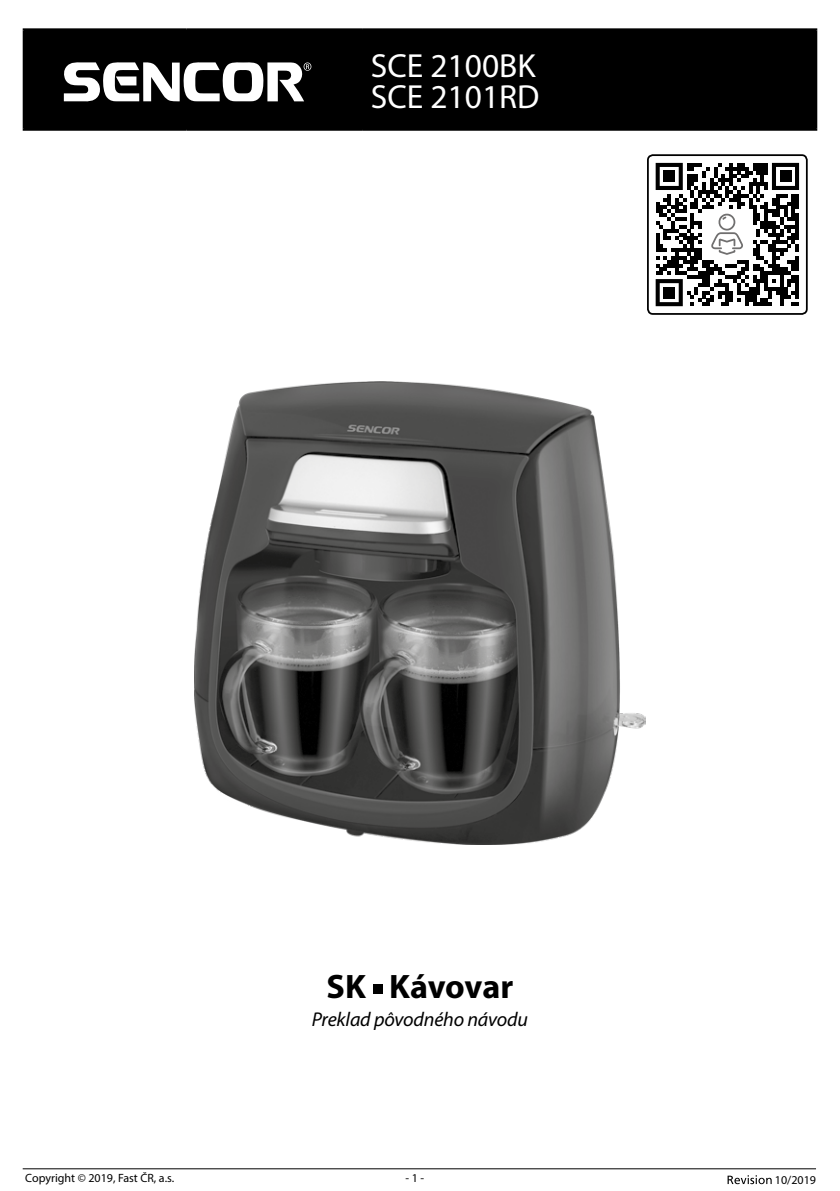
<style>
.page{position:relative;width:840px;height:1191px;background:#fff}
.page>*{position:absolute;margin:0;border:0;box-sizing:border-box;transform-origin:0 0}
.t1{font:700 34px "Myriad Pro";letter-spacing:-.005em;color:#000}
.t2{font:33.4px/31px "Myriad Pro";color:#fff}
.t3{font:italic 20px "Myriad Pro";letter-spacing:-.01em;color:#000}
.t4{font:12px "Myriad Pro";color:#000}
</style>
<div class="page">
<hr style="left:23px;top:1168px;width:792px;height:1px;background:#000">
<svg style="left:727px;top:1175px;width:44px;height:9px"></svg>
<img style="left:194px;top:381px;width:451px;height:463px">
<div style="left:372px;top:984px;width:10px;height:10px;background:#000"></div>
<div style="left:25px;top:30px;width:789px;height:99px;background:#000"></div>
<hr style="left:23px;top:28px;width:163px;height:2px;background:#000">
<hr style="left:23px;top:30px;width:2px;height:99px;background:#000">
<hr style="left:186px;top:28px;width:176px;height:2px;background:#000">
<hr style="left:185px;top:30px;width:2px;height:99px;background:#000">
<hr style="left:362px;top:28px;width:454px;height:2px;background:#000">
<hr style="left:361px;top:30px;width:2px;height:99px;background:#000">
<hr style="left:814px;top:30px;width:2px;height:99px;background:#000">
<hr style="left:23px;top:129px;width:163px;height:2px;background:#000">
<hr style="left:186px;top:129px;width:176px;height:2px;background:#000">
<hr style="left:362px;top:129px;width:454px;height:2px;background:#000">
<svg style="left:63px;top:62px;width:248px;height:40px"></svg>
<div style="left:646px;top:154px;width:161px;height:161px;border:2px solid #000;border-radius:5px"></div>
<svg style="left:647px;top:155px;width:159px;height:159px"></svg>
<h2 class="t2" style="left:370px;top:49px;width:170px">SCE 2100BK<br>SCE 2101RD</h2>
<h1 class="t1" style="left:326px;top:964px;width:188px">SK Kávovar</h1>
<h3 class="t3" style="left:312px;top:1007px;width:217px">Preklad pôvodného návodu</h3>
<p class="t4" style="left:25px;top:1170px;width:150px">Copyright © 2019, Fast ČR, a.s.</p>
<p class="t4" style="left:405px;top:1170px;width:20px">- 1 -</p>
<p class="t4" style="left:774px;top:1172px;width:43px">10/2019</p>
</div>
